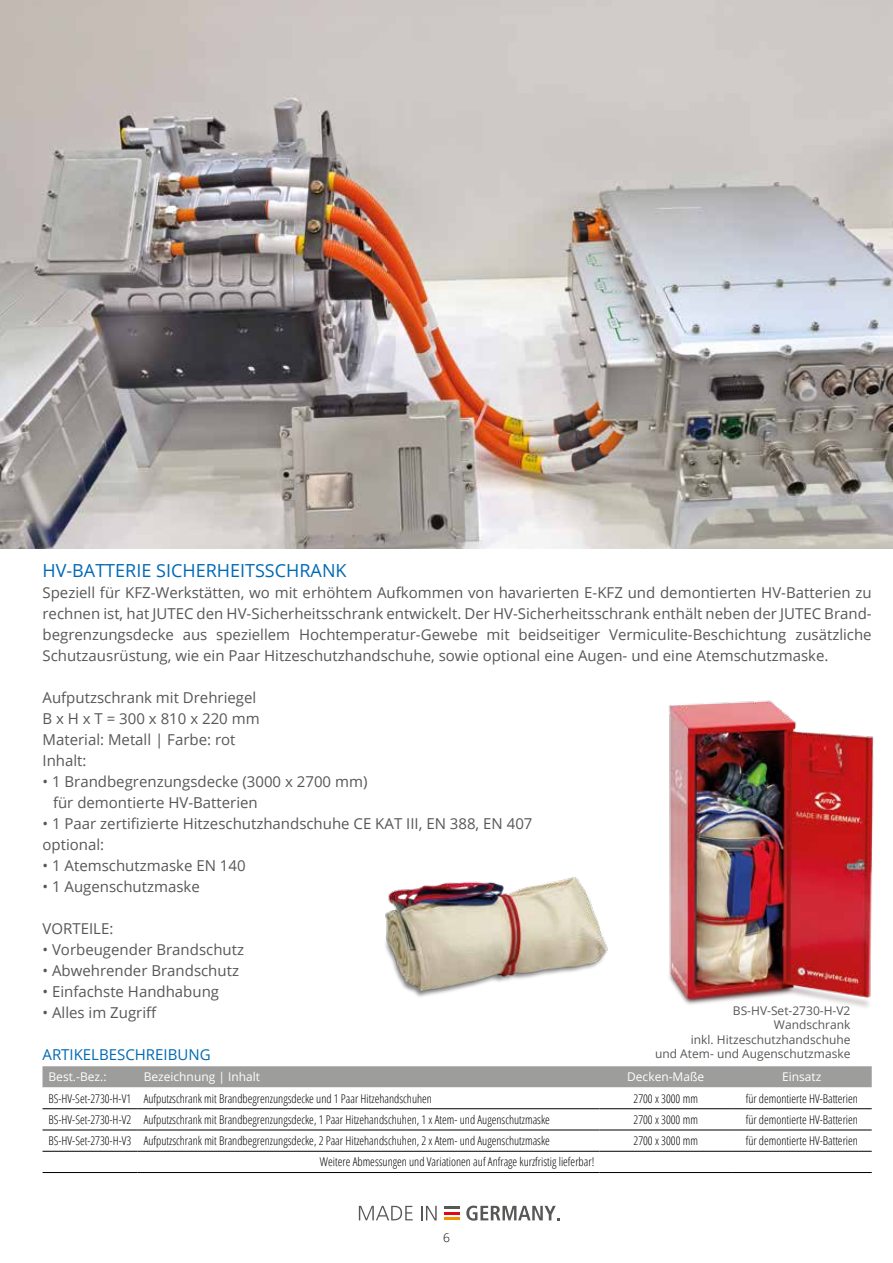
<style>
.page{position:relative;width:893px;height:1263px;background:#fff}
.page>*{position:absolute;margin:0;border:0;box-sizing:border-box;transform-origin:0 0}
.t1{font:18px "Open Sans";color:#0069b4}
.t2{font:15px/21px "Open Sans";color:#575756}
.t3{font:15px "Open Sans";color:#0069b4}
.t4{font:300 condensed 12px "Open Sans";color:#000}
.t5{font:12px/14.4px "Open Sans";color:#575756;text-align:right}
.t6{font:12px "Open Sans";color:#fff}
.t7{font:300 12px "Open Sans";color:#000}
</style>
<div class="page">
<div style="left:43px;top:1066px;width:829px;height:21px;background:#9d9d9c"></div>
<svg style="left:43px;top:1087px;width:829px;height:64px"></svg>
<hr style="left:43px;top:1151px;width:95px;height:1px;background:#000">
<hr style="left:138px;top:1151px;width:462px;height:1px;background:#000">
<hr style="left:600px;top:1151px;width:132px;height:1px;background:#000">
<hr style="left:732px;top:1151px;width:140px;height:1px;background:#000">
<hr style="left:43px;top:1172px;width:95px;height:1px;background:#000">
<hr style="left:138px;top:1172px;width:462px;height:1px;background:#000">
<hr style="left:600px;top:1172px;width:132px;height:1px;background:#000">
<hr style="left:732px;top:1172px;width:140px;height:1px;background:#000">
<hr style="left:43px;top:1108px;width:95px;height:1px;background:#000">
<hr style="left:138px;top:1108px;width:462px;height:1px;background:#000">
<hr style="left:600px;top:1108px;width:132px;height:1px;background:#000">
<hr style="left:732px;top:1108px;width:140px;height:1px;background:#000">
<hr style="left:43px;top:1130px;width:95px;height:1px;background:#000">
<hr style="left:138px;top:1130px;width:462px;height:1px;background:#000">
<hr style="left:600px;top:1130px;width:132px;height:1px;background:#000">
<hr style="left:732px;top:1130px;width:140px;height:1px;background:#000">
<img style="left:0;top:0;width:893px;height:549px">
<img style="left:668px;top:700px;width:206px;height:307px">
<svg style="left:359px;top:1206px;width:54px;height:14px"></svg>
<svg style="left:421px;top:1206px;width:16px;height:14px"></svg>
<svg style="left:466px;top:1205px;width:94px;height:15px"></svg>
<hr style="left:444px;top:1217px;width:16px;height:3px;background:#f39200">
<hr style="left:444px;top:1212px;width:16px;height:3px;background:#e30613">
<hr style="left:444px;top:1206px;width:16px;height:3px;background:#575756">
<img style="left:385px;top:877px;width:223px;height:120px">
<p class="t1" style="left:43px;top:558px;width:306px">HV-BATTERIE SICHERHEITSSCHRANK</p>
<p class="t2" style="left:43px;top:582px;width:831px;text-align:justify">Speziell für KFZ-Werkstätten, wo mit erhöhtem Aufkommen von havarierten E-KFZ und demontierten HV-Batterien zu rechnen ist, hat JUTEC den HV-Sicherheitsschrank entwickelt. Der HV-Sicherheitsschrank enthält neben der JUTEC Brand&shy;begrenzungsdecke aus speziellem Hochtemperatur-Gewebe mit beidseitiger Vermiculite-Beschichtung zusätzliche Schutzausrüstung, wie ein Paar Hitzeschutzhandschuhe, sowie optional eine Augen- und eine Atemschutzmaske.</p>
<p class="t2" style="left:43px;top:687px;width:219px">Aufputzschrank mit Drehriegel<br>B x H x T = 300 x 810 x 220 mm<br>Material: Metall | Farbe: rot<br>Inhalt:</p>
<p class="t2" style="left:53px;top:771px;width:316px;text-indent:-10px">• 1 Brandbegrenzungsdecke (3000 x 2700 mm) für demontierte HV-Batterien</p>
<p class="t2" style="left:43px;top:813px;width:491px">• 1 Paar zertifizierte Hitzeschutzhandschuhe CE KAT III, EN 388, EN 407 optional:</p>
<p class="t2" style="left:43px;top:855px;width:205px">• 1 Atemschutzmaske EN 140</p>
<p class="t2" style="left:43px;top:876px;width:159px">• 1 Augenschutzmaske</p>
<p class="t2" style="left:43px;top:918px;width:72px">VORTEILE:</p>
<p class="t2" style="left:43px;top:939px;width:203px">• Vorbeugender Brandschutz</p>
<p class="t2" style="left:43px;top:960px;width:198px">• Abwehrender Brandschutz</p>
<p class="t2" style="left:43px;top:981px;width:178px">• Einfachste Handhabung</p>
<p class="t2" style="left:43px;top:1002px;width:116px">• Alles im Zugriff</p>
<p class="t3" style="left:43px;top:1044px;width:170px">ARTIKELBESCHREIBUNG</p>
<p class="t6" style="left:49px;top:1069px;width:60px">Best.-Bez.:</p>
<p class="t6" style="left:144px;top:1069px;width:118px">Bezeichnung | Inhalt</p>
<p class="t6" style="left:627px;top:1069px;width:79px">Decken-Maße</p>
<p class="t6" style="left:782px;top:1069px;width:41px">Einsatz</p>
<p class="t4" style="left:49px;top:1090px;width:385px">BS-HV-Set-2730-H-V1 Aufputzschrank mit Brandbegrenzungsdecke und 1 Paar Hitzehandschuhen</p>
<p class="t4" style="left:634px;top:1090px;width:66px">2700 x 3000 mm</p>
<p class="t4" style="left:746px;top:1090px;width:114px">für demontierte HV-Batterien</p>
<p class="t4" style="left:49px;top:1111px;width:503px">BS-HV-Set-2730-H-V2 Aufputzschrank mit Brandbegrenzungsdecke, 1 Paar Hitzehandschuhen, 1 x Atem- und Augenschutzmaske</p>
<p class="t4" style="left:634px;top:1111px;width:66px">2700 x 3000 mm</p>
<p class="t4" style="left:746px;top:1111px;width:114px">für demontierte HV-Batterien</p>
<p class="t4" style="left:49px;top:1133px;width:503px">BS-HV-Set-2730-H-V3 Aufputzschrank mit Brandbegrenzungsdecke, 2 Paar Hitzehandschuhen, 2 x Atem- und Augenschutzmaske</p>
<p class="t4" style="left:634px;top:1133px;width:66px">2700 x 3000 mm</p>
<p class="t4" style="left:746px;top:1133px;width:114px">für demontierte HV-Batterien</p>
<p class="t4" style="left:320px;top:1154px;width:276px">Weitere Abmessungen und Variationen auf Anfrage kurzfristig lieferbar!</p>
<p class="t5" style="left:655px;top:1003px;width:197px">BS-HV-Set-2730-H-V2<br>Wandschrank<br>inkl. Hitzeschutzhandschuhe<br>und Atem- und Augenschutzmaske</p>
<p class="t7" style="left:443px;top:1230px;width:8px">6</p>
</div>
